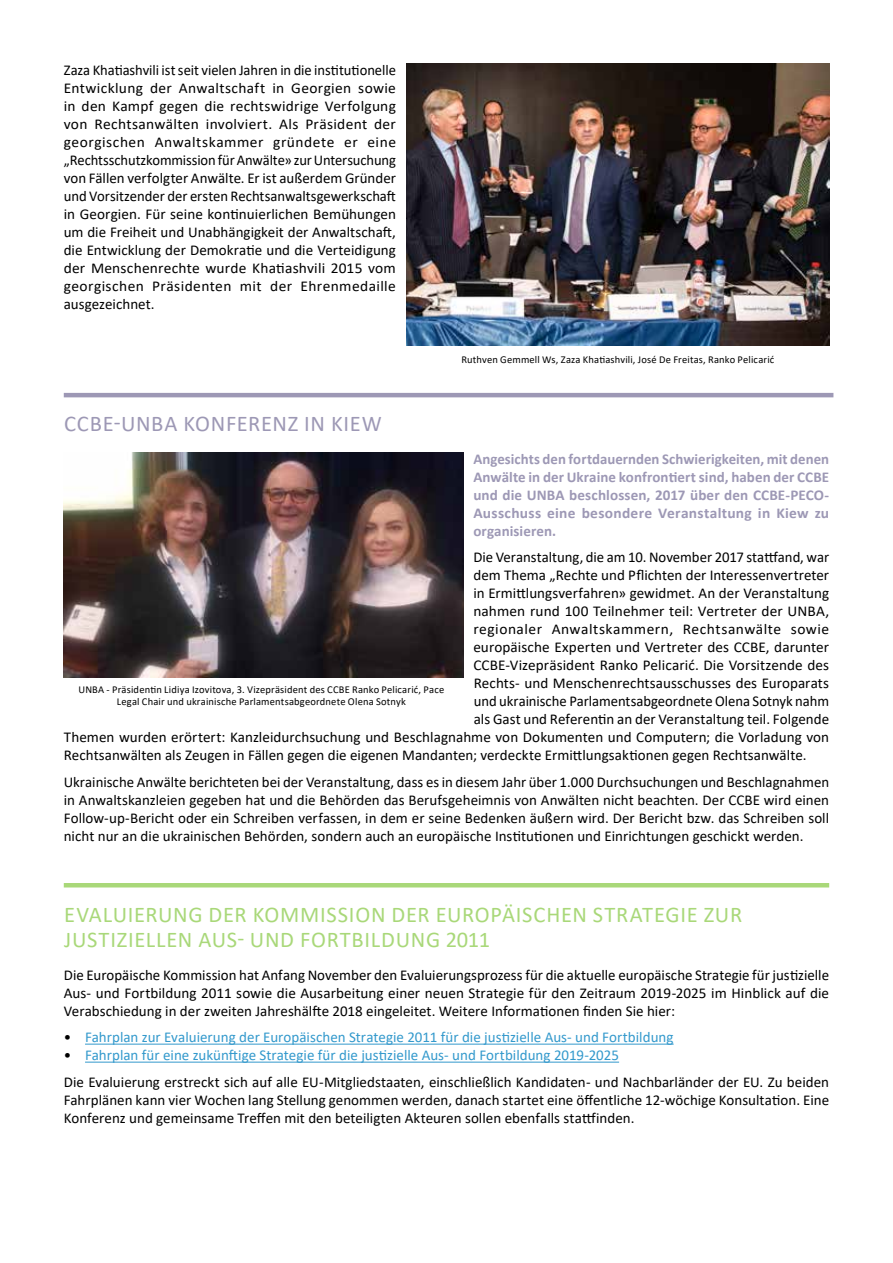
<style>
.page{position:relative;width:893px;height:1263px;background:#fff}
.page>*{position:absolute;margin:0;border:0;box-sizing:border-box;transform-origin:0 0}
.t1{font:22.5px/25.8px "Calibri";letter-spacing:.03em;color:#a9d879}
.t2{font:22.5px "Calibri";letter-spacing:.03em;color:#9d98b5}
.t3{font:15px/18px "Calibri";letter-spacing:.005em;color:#000;text-align:justify}
.t4{font:700 15px/18px "Calibri";letter-spacing:.015em;color:#9d98b5;text-align:justify}
.t5{font:15px "Calibri";color:#39c}
.t6{font:15px "Calibri";letter-spacing:.035em;color:#000}
.t7{font:10.5px/12.6px "Calibri";letter-spacing:.015em;color:#000;text-align:center}
.s1{color:#000}
.s2{color:#39c}
</style>
<div class="page">
<img style="left:407px;top:64px;width:422px;height:281px">
<img style="left:64px;top:453px;width:399px;height:224px">
<hr style="left:85px;top:1044px;width:589px;height:1px;background:#39c">
<hr style="left:85px;top:1062px;width:534px;height:1px;background:#39c">
<hr style="left:64px;top:393px;width:769px;height:4px;background:#9d98b5">
<hr style="left:64px;top:883px;width:765px;height:4px;background:#a9d879">
<p class="t3" style="left:64px;top:61px;width:334px">Zaza Khatiashvili ist seit vielen Jahren in die institutionelle Entwicklung der Anwaltschaft in Georgien sowie in den Kampf gegen die rechtswidrige Verfolgung von Rechtsanwälten involviert. Als Präsident der georgischen Anwaltskammer gründete er eine „Rechtsschutzkommission für Anwälte» zur Untersuchung von Fällen verfolgter Anwälte. Er ist außerdem Gründer und Vorsitzender der ersten Rechtsanwaltsgewerkschaft in Georgien. Für seine kontinuierlichen Bemühungen um die Freiheit und Unabhängigkeit der Anwaltschaft, die Entwicklung der Demokratie und die Verteidigung der Menschenrechte wurde Khatiashvili 2015 vom georgischen Präsidenten mit der Ehrenmedaille ausgezeichnet.</p>
<h1 class="t2" style="left:64px;top:408px;width:319px">CCBE-UNBA KONFERENZ IN KIEW</h1>
<p class="t7" style="left:461px;top:353px;width:314px">Ruthven Gemmell Ws, Zaza Khatiashvili, José De Freitas, Ranko Pelicarić</p>
<p class="t4" style="left:473px;top:450px;width:357px">Angesichts den fortdauernden Schwierigkeiten, mit denen Anwälte in der Ukraine konfrontiert sind, haben der CCBE und die UNBA beschlossen, 2017 über den CCBE-PECO-Ausschuss eine besondere Veranstaltung in Kiew zu organisieren.</p>
<p class="t3" style="left:473px;top:548px;width:357px">Die Veranstaltung, die am 10. November 2017 stattfand, war</p>
<p class="t3" style="left:473px;top:566px;width:357px">dem Thema „Rechte und Pflichten der Interessenvertreter</p>
<p class="t3" style="left:473px;top:584px;width:357px">in Ermittlungsverfahren» gewidmet. An der Veranstaltung</p>
<p class="t3" style="left:473px;top:602px;width:357px">nahmen rund 100 Teilnehmer teil: Vertreter der UNBA,</p>
<p class="t6" style="left:473px;top:619px;width:357px">regionaler Anwaltskammern, Rechtsanwälte sowie</p>
<p class="t3" style="left:473px;top:638px;width:357px">europäische Experten und Vertreter des CCBE, darunter</p>
<p class="t3" style="left:473px;top:656px;width:357px">CCBE-Vizepräsident Ranko Pelicarić. Die Vorsitzende des</p>
<p class="t3" style="left:474px;top:674px;width:357px">Rechts- und Menschenrechtsausschusses des Europarats</p>
<p class="t3" style="left:474px;top:692px;width:357px">und ukrainische Parlamentsabgeordnete Olena Sotnyk nahm</p>
<p class="t3" style="left:474px;top:710px;width:357px">als Gast und Referentin an der Veranstaltung teil. Folgende</p>
<p class="t3" style="left:64px;top:728px;width:767px">Themen wurden erörtert: Kanzleidurchsuchung und Beschlagnahme von Dokumenten und Computern; die Vorladung von</p>
<p class="t3" style="left:64px;top:746px;width:744px">Rechtsanwälten als Zeugen in Fällen gegen die eigenen Mandanten; verdeckte Ermittlungsaktionen gegen Rechtsanwälte.</p>
<p class="t3" style="left:64px;top:773px;width:767px">Ukrainische Anwälte berichteten bei der Veranstaltung, dass es in diesem Jahr über 1.000 Durchsuchungen und Beschlagnahmen in Anwaltskanzleien gegeben hat und die Behörden das Berufsgeheimnis von Anwälten nicht beachten. Der CCBE wird einen Follow-up-Bericht oder ein Schreiben verfassen, in dem er seine Bedenken äußern wird. Der Bericht bzw. das Schreiben soll nicht nur an die ukrainischen Behörden, sondern auch an europäische Institutionen und Einrichtungen geschickt werden.</p>
<p class="t7" style="left:78px;top:682px;width:367px">UNBA - Präsidentin Lidiya Izovitova, 3. Vizepräsident des CCBE Ranko Pelicarić, Pace<br>Legal Chair und ukrainische Parlamentsabgeordnete Olena Sotnyk</p>
<h1 class="t1" style="left:64px;top:900px;width:679px">EVALUIERUNG DER KOMMISSION DER EUROPÄISCHEN STRATEGIE ZUR<br>JUSTIZIELLEN AUS- UND FORTBILDUNG 2011</h1>
<p class="t3" style="left:64px;top:965px;width:767px">Die Europäische Kommission hat Anfang November den Evaluierungsprozess für die aktuelle europäische Strategie für justizielle Aus- und Fortbildung 2011 sowie die Ausarbeitung einer neuen Strategie für den Zeitraum 2019-2025 im Hinblick auf die Verabschiedung in der zweiten Jahreshälfte 2018 eingeleitet. Weitere Informationen finden Sie hier:</p>
<p class="t5" style="left:64px;top:1027px;width:611px"><span class="s1">•</span> Fahrplan zur Evaluierung der Europäischen Strategie 2011 für die justizielle Aus- und Fortbildung</p>
<p class="t3" style="left:64px;top:1042px;width:767px;line-height:26.5px">• <span class="s2">Fahrplan für eine zukünftige Strategie für die justizielle Aus- und Fortbildung 2019-2025<br></span>Die Evaluierung erstreckt sich auf alle EU-Mitgliedstaaten, einschließlich Kandidaten- und Nachbarländer der EU. Zu beiden</p>
<p class="t3" style="left:64px;top:1090px;width:767px">Fahrplänen kann vier Wochen lang Stellung genommen werden, danach startet eine öffentliche 12-wöchige Konsultation. Eine<br>Konferenz und gemeinsame Treffen mit den beteiligten Akteuren sollen ebenfalls stattfinden.</p>
</div>
